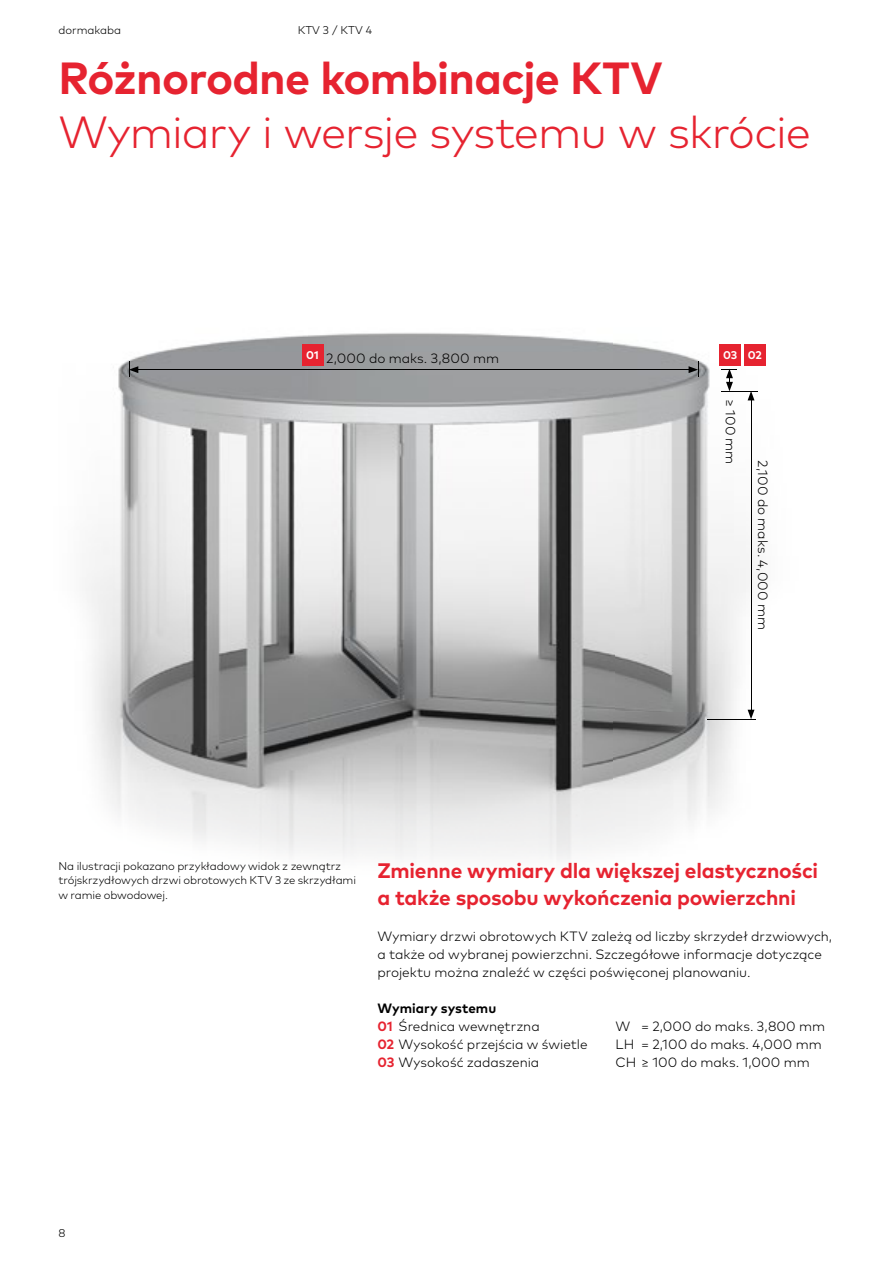
<style>
.page{position:relative;width:893px;height:1263px;background:#fff}
.page>*{position:absolute;margin:0;border:0;box-sizing:border-box;transform-origin:0 0}
.t1{font:300 45px "Mark Pro";letter-spacing:-.02em;color:#e62330}
.t2{font:700 45px "Mark Pro";letter-spacing:-.015em;color:#e62330}
.t3{font:700 21px/27px "Mark Pro";letter-spacing:-.01em;color:#e62330}
.t4{font:300 13.5px/18px "Mark Pro";color:#000}
.t5{font:300 11.25px/14.2px "Mark Pro";letter-spacing:-.01em;color:#000}
.t6{font:700 11.25px "Mark Pro";color:#fff}
.s1{font-weight:700}
.s2{font-weight:700;color:#e62330}
</style>
<div class="page">
<img style="left:85px;top:333px;width:681px;height:527px">
<hr style="left:136px;top:369px;width:555px;height:1px;background:#000">
<svg style="left:129px;top:361px;width:9px;height:16px"></svg>
<svg style="left:689px;top:361px;width:10px;height:16px"></svg>
<hr style="left:751px;top:398px;width:1px;height:314px;background:#000">
<svg style="left:748px;top:392px;width:6px;height:8px"></svg>
<svg style="left:748px;top:710px;width:6px;height:9px"></svg>
<svg style="left:722px;top:369px;width:15px;height:22px"></svg>
<hr style="left:722px;top:391px;width:36px;height:1px;background:#000">
<hr style="left:707px;top:719px;width:49px;height:1px;background:#000">
<div style="left:302px;top:344px;width:21px;height:21px;background:#e62330"></div>
<div style="left:720px;top:344px;width:21px;height:21px;background:#e62330"></div>
<div style="left:744px;top:344px;width:21px;height:21px;background:#e62330"></div>
<p class="t5" style="left:58px;top:22px;width:64px">dormakaba</p>
<p class="t5" style="left:298px;top:22px;width:76px">KTV 3 / KTV 4</p>
<h1 class="t2" style="left:58px;top:44px;width:606px">Różnorodne kombinacje KTV</h1>
<h1 class="t1" style="left:58px;top:99px;width:754px">Wymiary i wersje systemu w skrócie</h1>
<p class="t6" style="left:306px;top:346px;width:14px">01</p>
<p class="t6" style="left:723px;top:346px;width:40px">03 02</p>
<p class="t4" style="left:326px;top:348px;width:174px">2,000 do maks. 3,800 mm</p>
<p class="t4" style="left:741px;top:399px;width:67px;rotate:90deg">≥ 100 mm</p>
<p class="t4" style="left:773px;top:460px;width:171px;rotate:90deg">2,100 do maks. 4,000 mm</p>
<p class="t5" style="left:58px;top:858px;width:299px">Na ilustracji pokazano przykładowy widok z zewnątrz trójskrzydłowych drzwi obrotowych KTV 3 ze skrzydłami w ramie obwodowej.</p>
<h2 class="t3" style="left:377px;top:855px;width:442px">Zmienne wymiary dla większej elastyczności a także sposobu wykończenia powierzchni</h2>
<p class="t4" style="left:377px;top:926px;width:456px">Wymiary drzwi obrotowych KTV zależą od liczby skrzydeł drzwiowych, a także od wybranej powierzchni. Szczegółowe informacje dotyczące projektu można znaleźć w części poświęconej planowaniu.</p>
<p class="t4" style="left:377px;top:998px;width:164px"><span class="s1">Wymiary systemu<br></span><span class="s2">01</span> Średnica wewnętrzna</p>
<p class="t4" style="left:615px;top:1016px;width:211px">W = 2,000 do maks. 3,800 mm</p>
<p class="t4" style="left:377px;top:1034px;width:212px"><span class="s2">02</span> Wysokość przejścia w świetle</p>
<p class="t4" style="left:615px;top:1034px;width:208px">LH = 2,100 do maks. 4,000 mm</p>
<p class="t4" style="left:377px;top:1052px;width:163px"><span class="s2">03</span> Wysokość zadaszenia</p>
<p class="t4" style="left:615px;top:1052px;width:196px">CH ≥ 100 do maks. 1,000 mm</p>
<p class="t5" style="left:58px;top:1225px;width:9px">8</p>
</div>
